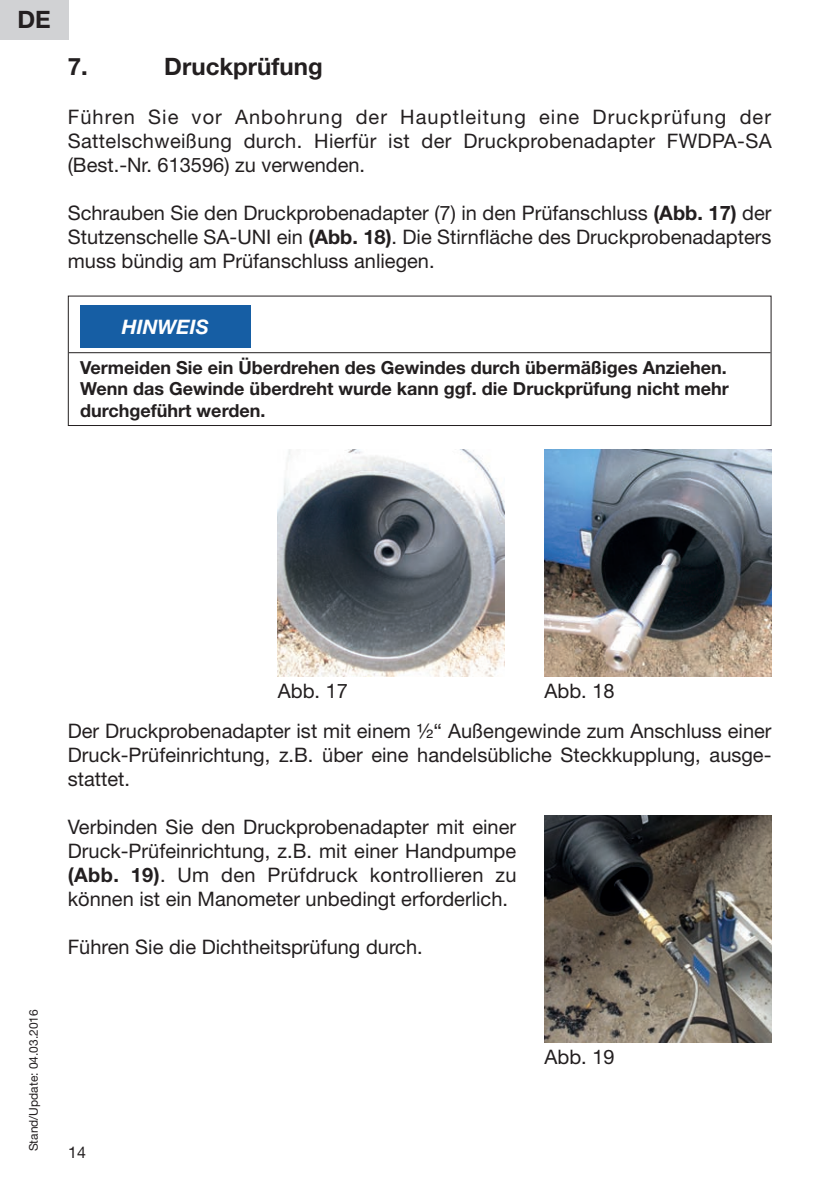
<style>
.page{position:relative;width:840px;height:1191px;background:#fff}
.page>*{position:absolute;margin:0;border:0;box-sizing:border-box;transform-origin:0 0}
.t1{font:700 24px "Helvetica Neue";color:#231f20}
.t2{font:20px/24px "Helvetica Neue";color:#231f20;text-align:justify}
.t3{font:italic 700 20px "Helvetica Neue";color:#fff}
.t4{font:700 18px/21.6px "Helvetica Neue";color:#231f20;text-align:justify}
.t5{font:16px "Helvetica Neue";color:#231f20}
.t6{font:12px "Helvetica Neue";color:#231f20}
.s1{font-weight:700}
</style>
<div class="page">
<div style="left:0;top:0;width:68px;height:40px;background:#d1d2d4"></div>
<hr style="left:69px;top:352px;width:701px;height:1px;background:#231f20">
<div style="left:80px;top:305px;width:170px;height:42px;background:#165ea4"></div>
<div style="left:68px;top:295px;width:703px;height:131px;border:1px solid #231f20"></div>
<img style="left:278px;top:449px;width:226px;height:227px">
<img style="left:544px;top:449px;width:227px;height:227px">
<img style="left:544px;top:815px;width:227px;height:227px">
<p class="t1" style="left:17px;top:5px;width:35px">DE</p>
<p class="t1" style="left:68px;top:52px;width:22px">7.</p>
<p class="t1" style="left:164px;top:52px;width:160px">Druckprüfung</p>
<p class="t2" style="left:68px;top:104px;width:705px">Führen Sie vor Anbohrung der Hauptleitung eine Druckprüfung der Sattelschweißung durch. Hierfür ist der Druckprobenadapter FWDPA-SA (Best.-Nr. 613596) zu verwenden.</p>
<p class="t2" style="left:68px;top:200px;width:704px">Schrauben Sie den Druckprobenadapter (7) in den Prüfanschluss <span class="s1">(Abb. 17)</span> der Stutzenschelle SA-UNI ein <span class="s1">(Abb. 18)</span>. Die Stirnfläche des Druckprobenadapters muss bündig am Prüfanschluss anliegen.</p>
<p class="t3" style="left:122px;top:315px;width:88px">HINWEIS</p>
<p class="t4" style="left:80px;top:356px;width:650px">Vermeiden Sie ein Überdrehen des Gewindes durch übermäßiges Anziehen.<br>Wenn das Gewinde überdreht wurde kann ggf. die Druckprüfung nicht mehr durchgeführt werden.</p>
<p class="t6" style="left:26px;top:1151px;width:144px;rotate:-90deg">Stand/Update: 04.03.2016</p>
<p class="t2" style="left:68px;top:670px;width:705px;line-height:40.2px;text-indent:476px">Abb. 18<br>Der Druckprobenadapter ist mit einem ½“ Außengewinde zum Anschluss einer</p>
<p class="t2" style="left:68px;top:742px;width:704px">Druck-Prüfeinrichtung, z.B. über eine handelsübliche Steckkupplung, ausge&shy;stattet.</p>
<p class="t2" style="left:278px;top:678px;width:72px">Abb. 17</p>
<p class="t2" style="left:68px;top:814px;width:450px">Verbinden Sie den Druckprobenadapter mit einer Druck-Prüfeinrichtung, z.B. mit einer Handpumpe <span class="s1">(Abb. 19)</span>. Um den Prüfdruck kontrollieren zu können ist ein Manometer unbedingt erforderlich.</p>
<p class="t2" style="left:68px;top:934px;width:356px">Führen Sie die Dichtheitsprüfung durch.</p>
<p class="t5" style="left:68px;top:1143px;width:19px">14</p>
<p class="t2" style="left:544px;top:1044px;width:72px">Abb. 19</p>
</div>
